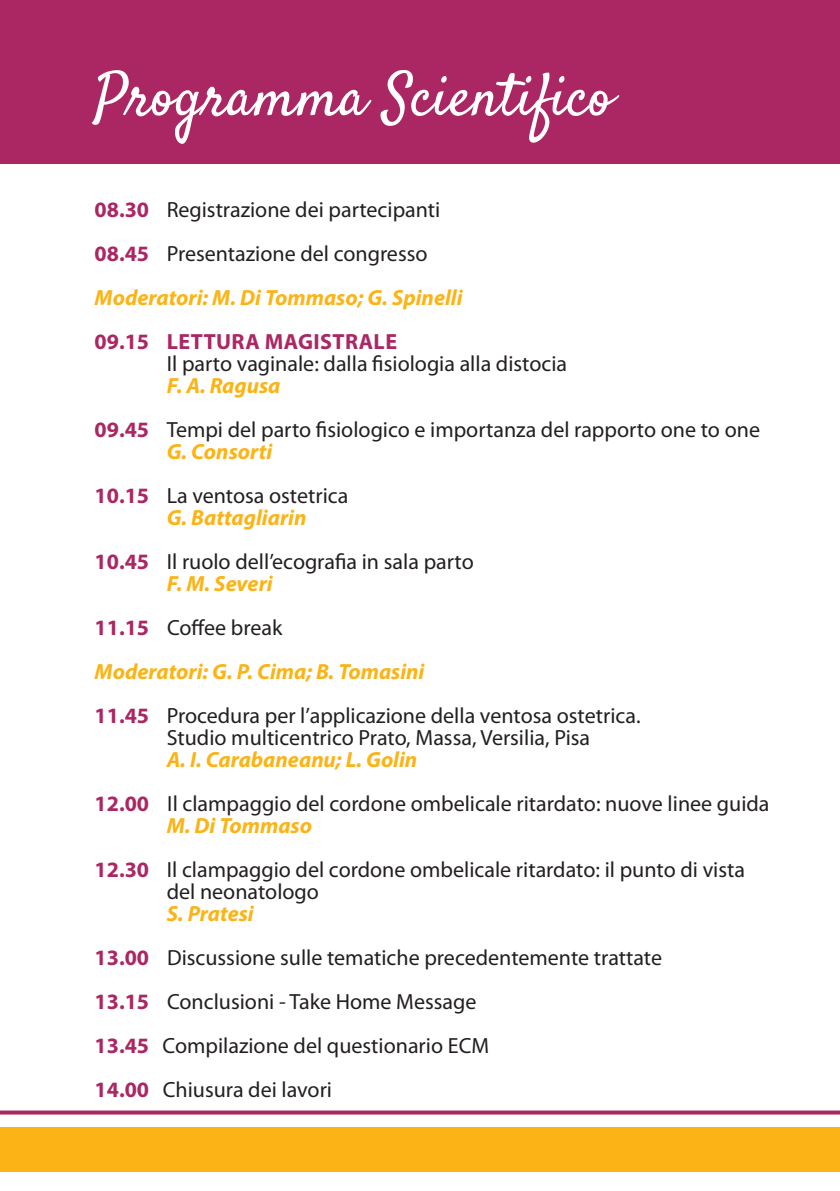
<style>
.page{position:relative;width:840px;height:1191px;background:#fff}
.page>*{position:absolute;margin:0;border:0;box-sizing:border-box;transform-origin:0 0}
.t1{font:60px "Satisfy";color:#fff}
.t2{font:22px/22px "Myriad Pro";color:#231f20}
.t3{font:italic 700 22px "Myriad Pro";color:#fbb316}
.t4{font:700 22px "Myriad Pro";letter-spacing:.02em;color:#ab2763}
.s1{font-weight:700;color:#ab2763}
</style>
<div class="page">
<div style="left:0;top:1127px;width:839px;height:44px;background:#fbb316"></div>
<div style="left:0;top:0;width:839px;height:163px;background:#ab2763"></div>
<svg style="left:0;top:1110px;width:839px;height:4px;background:#b64478"></svg>
<p class="t1" style="left:94px;top:58px;width:520px">Programma Scientifico</p>
<p class="t2" style="left:94px;top:198px;width:347px"><span class="s1">08.30</span> Registrazione dei partecipanti</p>
<p class="t2" style="left:94px;top:242px;width:334px"><span class="s1">08.45</span> Presentazione del congresso</p>
<p class="t3" style="left:94px;top:283px;width:369px">Moderatori: M. Di Tommaso; G. Spinelli</p>
<p class="t4" style="left:94px;top:327px;width:304px">09.15 LETTURA MAGISTRALE</p>
<p class="t2" style="left:166px;top:352px;width:402px">Il parto vaginale: dalla fisiologia alla distocia</p>
<p class="t3" style="left:166px;top:371px;width:115px">F. A. Ragusa</p>
<p class="t2" style="left:94px;top:418px;width:666px"><span class="s1">09.45</span> Tempi del parto fisiologico e importanza del rapporto one to one</p>
<p class="t3" style="left:166px;top:437px;width:107px">G. Consorti</p>
<p class="t2" style="left:94px;top:484px;width:255px"><span class="s1">10.15</span> La ventosa ostetrica</p>
<p class="t3" style="left:166px;top:503px;width:141px">G. Battagliarin</p>
<p class="t2" style="left:94px;top:550px;width:380px"><span class="s1">10.45</span> Il ruolo dell’ecografia in sala parto</p>
<p class="t3" style="left:166px;top:569px;width:107px">F. M. Severi</p>
<p class="t2" style="left:94px;top:616px;width:189px"><span class="s1">11.15</span> Coffee break</p>
<p class="t3" style="left:94px;top:657px;width:331px">Moderatori: G. P. Cima; B. Tomasini</p>
<p class="t2" style="left:94px;top:704px;width:547px"><span class="s1">11.45</span> Procedura per l’applicazione della ventosa ostetrica.</p>
<p class="t2" style="left:166px;top:726px;width:425px">Studio multicentrico Prato, Massa, Versilia, Pisa</p>
<p class="t3" style="left:166px;top:745px;width:252px">A. I. Carabaneanu; L. Golin</p>
<p class="t2" style="left:94px;top:792px;width:676px"><span class="s1">12.00</span> Il clampaggio del cordone ombelicale ritardato: nuove linee guida</p>
<p class="t3" style="left:166px;top:811px;width:147px">M. Di Tommaso</p>
<p class="t2" style="left:166px;top:858px;width:579px;text-indent:-72px"><span class="s1">12.30</span> Il clampaggio del cordone ombelicale ritardato: il punto di vista del neonatologo</p>
<p class="t3" style="left:166px;top:899px;width:88px">S. Pratesi</p>
<p class="t2" style="left:94px;top:946px;width:568px"><span class="s1">13.00</span> Discussione sulle tematiche precedentemente trattate</p>
<p class="t2" style="left:94px;top:990px;width:383px"><span class="s1">13.15</span> Conclusioni - Take Home Message</p>
<p class="t2" style="left:94px;top:1034px;width:396px"><span class="s1">13.45</span> Compilazione del questionario ECM</p>
<p class="t2" style="left:94px;top:1078px;width:239px"><span class="s1">14.00</span> Chiusura dei lavori</p>
</div>
